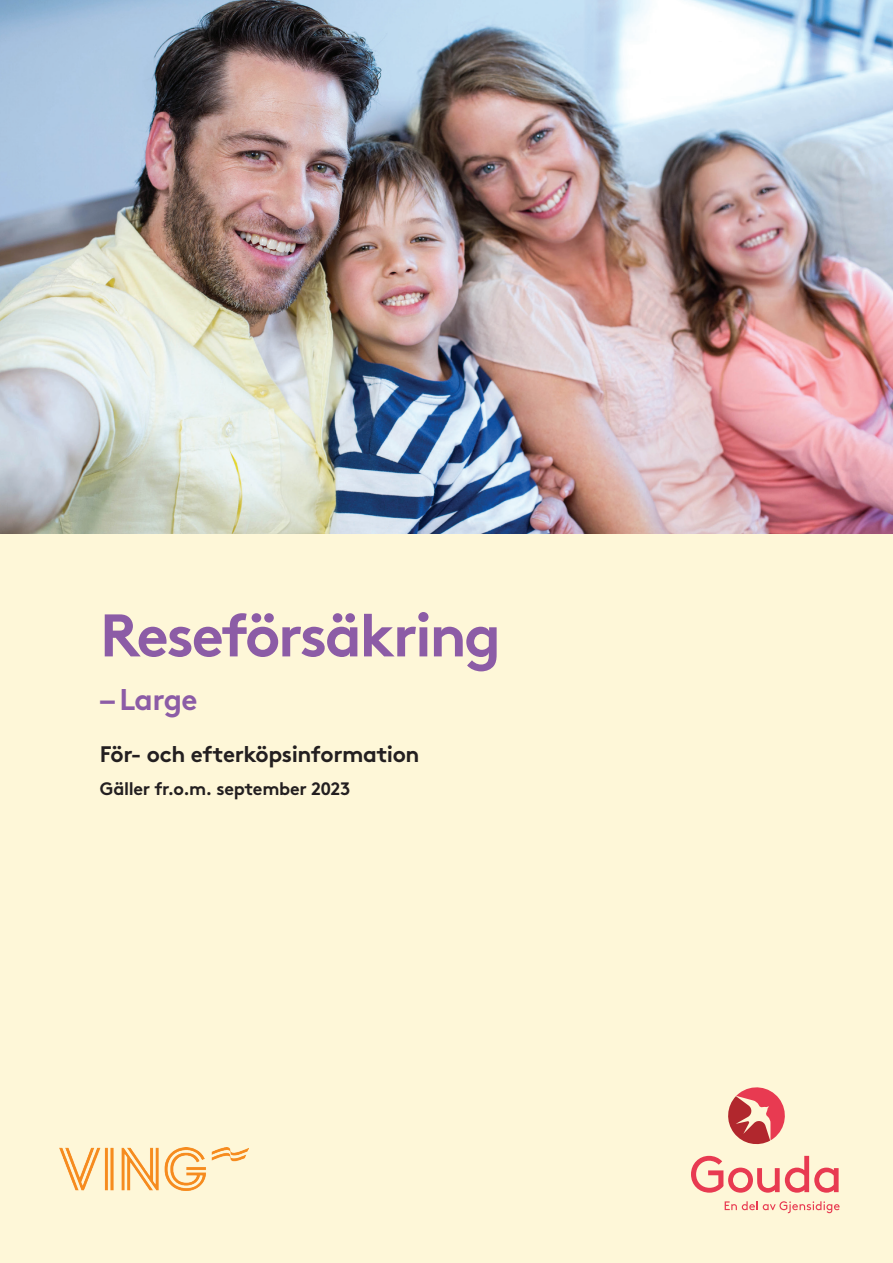
<style>
.page{position:relative;width:893px;height:1263px;background:#fef7d8}
.page>*{position:absolute;margin:0;border:0;box-sizing:border-box;transform-origin:0 0}
.t1{font:60px "Gjen Brown OT Bold Alt";letter-spacing:-.04em;color:#8c5ca6}
.t2{font:30px "Gjen Brown OT Bold Alt";letter-spacing:-.025em;color:#8c5ca6}
.t3{font:700 22.5px "Gjen Brown OT";letter-spacing:-.025em;color:#231f20}
.t4{font:700 18px "Gjen Brown OT";letter-spacing:-.015em;color:#231f20}
</style>
<div class="page">
<img style="left:59px;top:1147px;width:189px;height:44px">
<svg style="left:728px;top:1087px;width:57px;height:58px"></svg>
<svg style="left:691px;top:1156px;width:148px;height:37px"></svg>
<svg style="left:725px;top:1201px;width:115px;height:12px"></svg>
<img style="left:0;top:0;width:893px;height:534px">
<h1 class="t1" style="left:100px;top:587px;width:403px">Reseförsäkring</h1>
<h2 class="t2" style="left:100px;top:676px;width:99px">– Large</h2>
<p class="t3" style="left:100px;top:736px;width:321px">För- och efterköpsinformation</p>
<p class="t4" style="left:100px;top:774px;width:252px">Gäller fr.o.m. september 2023</p>
</div>
